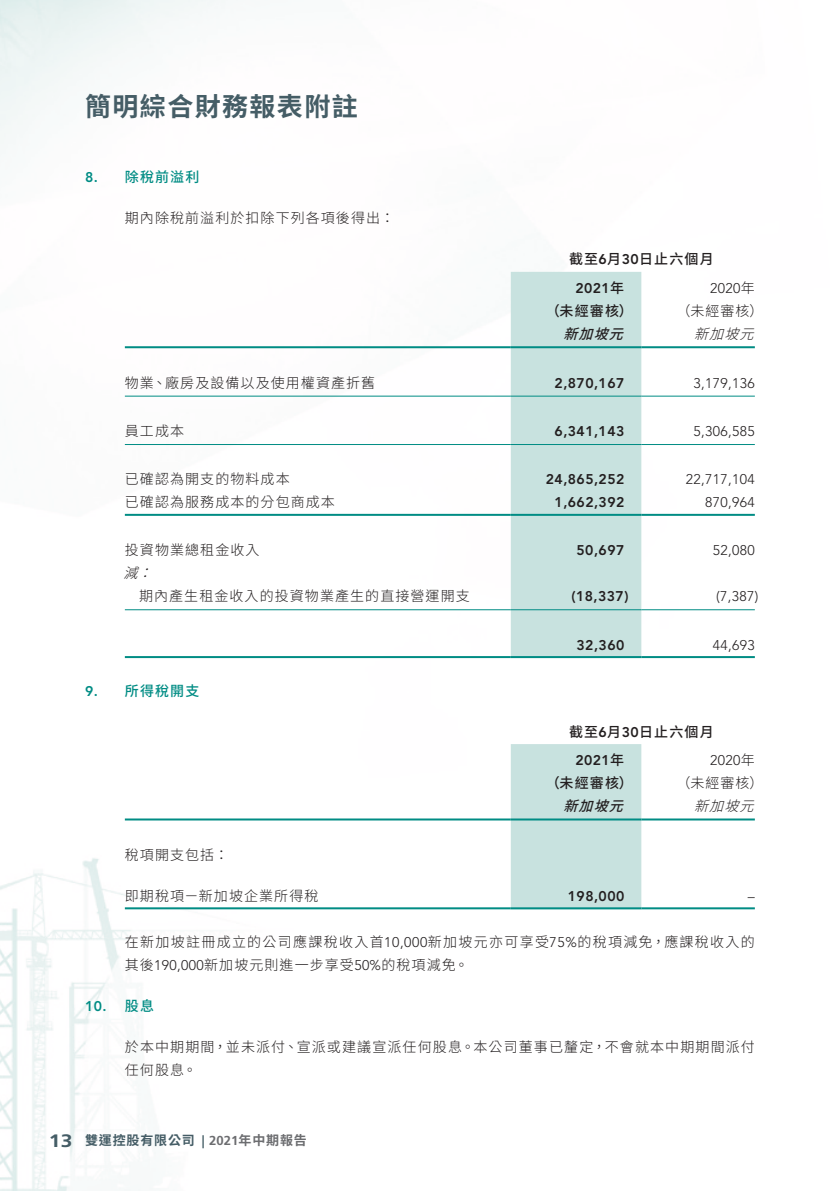
<style>
.page{position:relative;width:840px;height:1191px;background:#fff}
.page>*{position:absolute;margin:0;border:0;box-sizing:border-box;transform-origin:0 0}
.t1{font:700 26px "Source Han Sans TC";letter-spacing:.055em;color:#455d66}
.t2{font:700 18px "Frutiger LT Std";color:#455d66;scale:1.17 1}
.Notes{font:300 14px/23px "Source Han Sans TC";letter-spacing:.075em;color:#231f20}
.Notes-2{font:800 14px "Avenir LT Std";letter-spacing:.03em;color:#231f20}
.Notes-3{font:300 14px "Avenir LT Std";letter-spacing:.025em;color:#231f20}
.Notes-4{font:500 14px "Source Han Sans TC";letter-spacing:.08em;color:#231f20}
.Notes_HD1{font:500 14px "Source Han Sans TC";letter-spacing:.08em;color:#008c84}
.Notes-5{font:italic 300 14px "Source Han Sans TC";color:#231f20}
.Notes-6{font:italic 500 14px "Source Han Sans TC";color:#231f20}
.Notes_HD1-2{font:800 14px "Avenir LT Std";color:#008c84}
.t3{font:700 13px "Source Han Sans TC";letter-spacing:.065em;color:#6c6d70}
.t4{font:700 13px "Source Han Sans TC";letter-spacing:.065em;color:#455d66}
.s1{font-family:"Avenir LT Std";font-weight:800}
.s2{font-family:"Source Han Sans TC"}
.s3{font-family:"Source Han Sans TC";font-weight:500}
.s4{font-family:"Avenir LT Std"}
.s5{font-family:"Frutiger LT Std";color:#455d66}
.s6{font-family:"Frutiger LT Std"}
</style>
<div class="page">
<img style="left:0;top:0;width:755px;height:1191px">
<div style="left:510px;top:272px;width:131px;height:384px;background:#c8e2df"></div>
<hr style="left:125px;top:346px;width:385px;height:2px;background:#008c84">
<hr style="left:510px;top:346px;width:131px;height:2px;background:#008c84">
<hr style="left:641px;top:346px;width:113px;height:2px;background:#008c84">
<hr style="left:125px;top:395px;width:385px;height:1px;background:#008c84">
<hr style="left:510px;top:395px;width:131px;height:1px;background:#008c84">
<hr style="left:641px;top:395px;width:113px;height:1px;background:#008c84">
<hr style="left:125px;top:444px;width:385px;height:1px;background:#008c84">
<hr style="left:510px;top:444px;width:131px;height:1px;background:#008c84">
<hr style="left:641px;top:444px;width:113px;height:1px;background:#008c84">
<hr style="left:125px;top:514px;width:385px;height:2px;background:#008c84">
<hr style="left:510px;top:514px;width:131px;height:2px;background:#008c84">
<hr style="left:641px;top:514px;width:113px;height:2px;background:#008c84">
<hr style="left:125px;top:609px;width:385px;height:1px;background:#008c84">
<hr style="left:510px;top:609px;width:131px;height:1px;background:#008c84">
<hr style="left:641px;top:609px;width:113px;height:1px;background:#008c84">
<hr style="left:125px;top:656px;width:385px;height:2px;background:#008c84">
<hr style="left:510px;top:656px;width:131px;height:2px;background:#008c84">
<hr style="left:641px;top:656px;width:113px;height:2px;background:#008c84">
<div style="left:510px;top:744px;width:131px;height:163px;background:#c8e2df"></div>
<hr style="left:125px;top:818px;width:385px;height:2px;background:#008c84">
<hr style="left:510px;top:818px;width:131px;height:2px;background:#008c84">
<hr style="left:641px;top:818px;width:113px;height:2px;background:#008c84">
<hr style="left:125px;top:907px;width:385px;height:2px;background:#008c84">
<hr style="left:510px;top:907px;width:131px;height:2px;background:#008c84">
<hr style="left:641px;top:907px;width:113px;height:2px;background:#008c84">
<h1 class="t1" style="left:85px;top:92px;width:274px">簡明綜合財務報表附註</h1>
<p class="Notes_HD1-2" style="left:85px;top:169px;width:14px">8.</p>
<p class="Notes_HD1-2" style="left:85px;top:682px;width:14px">9.</p>
<p class="Notes_HD1-2" style="left:85px;top:997px;width:23px">10.</p>
<p class="Notes_HD1" style="left:125px;top:169px;width:76px">除稅前溢利</p>
<p class="Notes" style="left:125px;top:207px;width:271px">期內除稅前溢利於扣除下列各項後得出：</p>
<p class="Notes" style="left:125px;top:371px;width:252px">物業、廠房及設備以及使用權資產折舊</p>
<p class="Notes" style="left:125px;top:419px;width:61px">員工成本</p>
<p class="Notes" style="left:125px;top:468px;width:166px">已確認為開支的物料成本</p>
<p class="Notes" style="left:125px;top:491px;width:211px">已確認為服務成本的分包商成本</p>
<p class="Notes" style="left:125px;top:539px;width:136px">投資物業總租金收入</p>
<p class="Notes-5" style="left:138px;top:565px;width:26px">：</p>
<p class="Notes-5" style="left:123px;top:565px;width:26px">減</p>
<p class="Notes" style="left:139px;top:585px;width:332px">期內產生租金收入的投資物業產生的直接營運開支</p>
<p class="Notes_HD1" style="left:125px;top:682px;width:76px">所得稅開支</p>
<p class="Notes" style="left:125px;top:843px;width:105px">稅項開支包括：</p>
<p class="Notes-4" style="left:568px;top:251px;width:146px">截至<span class="s1">6</span>月<span class="s1">30</span>日止六個月</p>
<p class="Notes-3" style="left:709px;top:280px;width:46px">2020<span class="s2">年</span></p>
<p class="Notes-2" style="left:575px;top:280px;width:50px">2021<span class="s3">年</span></p>
<p class="Notes-4" style="left:545px;top:303px;width:89px">（未經審核）</p>
<p class="Notes" style="left:676px;top:300px;width:88px">（未經審核(</p>
<p class="Notes-6" style="left:563px;top:326px;width:72px">新加坡元</p>
<p class="Notes-5" style="left:693px;top:326px;width:71px">新加坡元</p>
<p class="Notes-2" style="left:554px;top:374px;width:71px">2,870,167</p>
<p class="Notes-3" style="left:693px;top:374px;width:63px">3,179,136</p>
<p class="Notes-2" style="left:554px;top:423px;width:71px">6,341,143</p>
<p class="Notes-3" style="left:693px;top:423px;width:63px">5,306,585</p>
<p class="Notes-2" style="left:545px;top:471px;width:80px">24,865,252</p>
<p class="Notes-3" style="left:685px;top:471px;width:70px">22,717,104</p>
<p class="Notes-2" style="left:554px;top:494px;width:71px">1,662,392</p>
<p class="Notes-3" style="left:705px;top:494px;width:51px">870,964</p>
<p class="Notes-2" style="left:576px;top:542px;width:49px">50,697</p>
<p class="Notes-3" style="left:712px;top:542px;width:43px">52,080</p>
<p class="Notes-2" style="left:571px;top:588px;width:58px">)18,337(</p>
<p class="Notes-3" style="left:715px;top:588px;width:44px">)7,387(</p>
<p class="Notes-2" style="left:576px;top:636px;width:49px">32,360</p>
<p class="Notes-3" style="left:712px;top:636px;width:43px">44,693</p>
<p class="Notes-4" style="left:568px;top:723px;width:146px">截至<span class="s1">6</span>月<span class="s1">30</span>日止六個月</p>
<p class="Notes-3" style="left:709px;top:752px;width:46px">2020<span class="s2">年</span></p>
<p class="Notes-2" style="left:575px;top:752px;width:50px">2021<span class="s3">年</span></p>
<p class="Notes-4" style="left:545px;top:775px;width:89px">（未經審核）</p>
<p class="Notes-6" style="left:563px;top:798px;width:72px">新加坡元</p>
<p class="Notes" style="left:676px;top:772px;width:88px">（未經審核(</p>
<p class="Notes-5" style="left:693px;top:798px;width:71px">新加坡元</p>
<p class="Notes" style="left:125px;top:884px;width:195px">即期稅項－新加坡企業所得稅</p>
<p class="Notes" style="left:125px;top:930px;width:631px">在新加坡註冊成立的公司應課稅收入首<span class="s4">10,000</span>新加坡元亦可享受<span class="s4">75%</span>的稅項減免，應課稅收入的其後<span class="s4">190,000</span>新加坡元則進一步享受<span class="s4">50%</span>的稅項減免。</p>
<p class="Notes_HD1" style="left:125px;top:998px;width:31px">股息</p>
<p class="Notes-2" style="left:567px;top:887px;width:58px">198,000</p>
<p class="Notes-3" style="left:747px;top:887px;width:8px">–</p>
<p class="Notes" style="left:125px;top:1035px;width:631px">於本中期期間，並未派付、宣派或建議宣派任何股息。本公司董事已釐定，不會就本中期期間派付任何股息。</p>
<p class="t2" style="left:49px;top:1129px;width:22px">13</p>
<p class="t4" style="left:85px;top:1132px;width:111px">雙運控股有限公司</p>
<p class="t3" style="left:202px;top:1132px;width:107px"><span class="s5">|</span> <span class="s6">2021</span>年中期報告</p>
</div>
